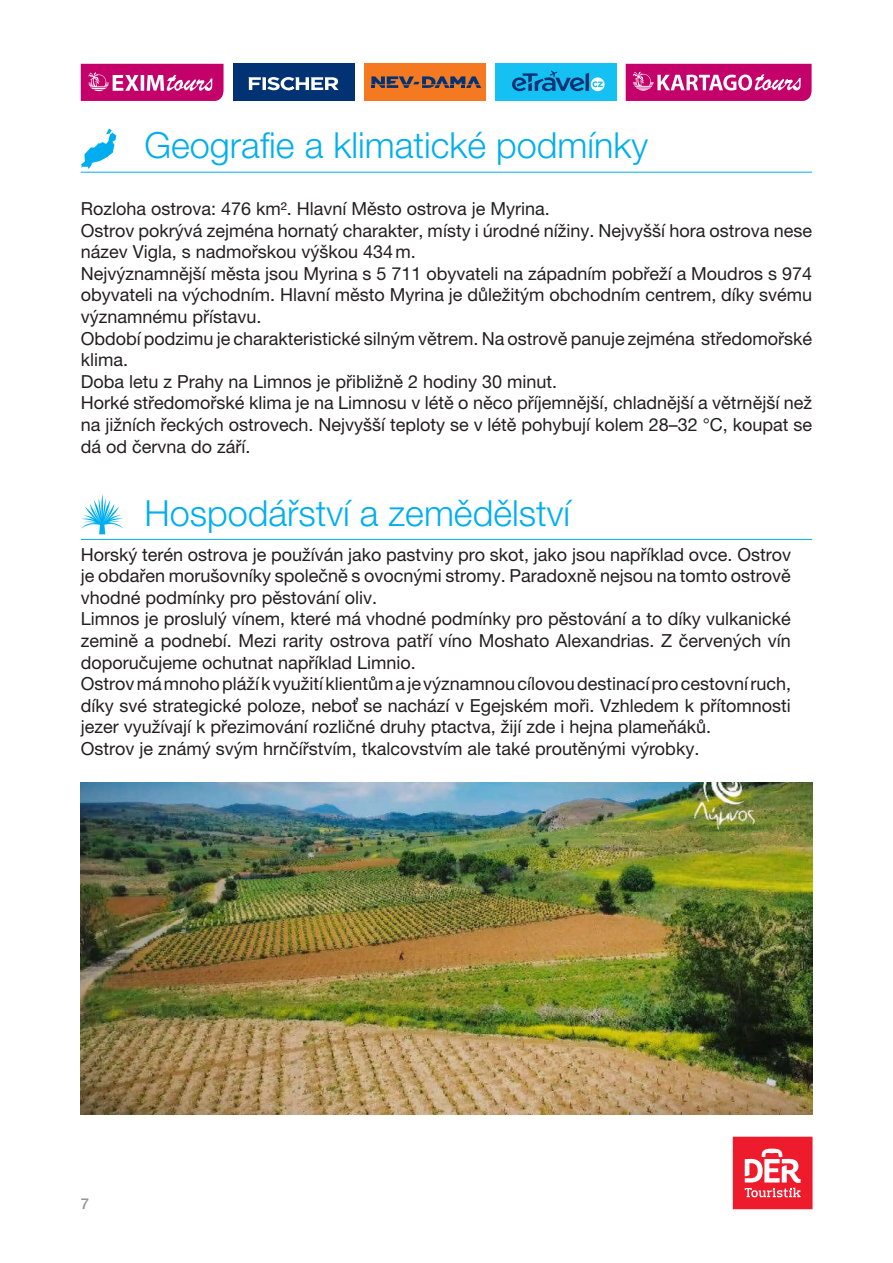
<style>
.page{position:relative;width:893px;height:1263px;background:#fff}
.page>*{position:absolute;margin:0;border:0;box-sizing:border-box;transform-origin:0 0}
.t1{font:300 36px "Helvetica Neue CE";color:#00aeef}
.t2{font:18px/21.6px "Helvetica Neue CE";color:#231f20}
.t3{font:500 15px "Helvetica Neue CE";color:#939598}
</style>
<div class="page">
<div style="left:233px;top:64px;width:121px;height:37px;background:#013374"></div>
<svg style="left:248px;top:77px;width:91px;height:13px"></svg>
<div style="left:364px;top:64px;width:121px;height:37px;background:#f47921"></div>
<svg style="left:371px;top:76px;width:110px;height:12px"></svg>
<div style="left:495px;top:64px;width:121px;height:37px;background:#15c0f2"></div>
<svg style="left:512px;top:71px;width:93px;height:20px"></svg>
<svg style="left:81px;top:64px;width:143px;height:37px;background:#cd2b83"></svg>
<svg style="left:626px;top:64px;width:186px;height:37px;background:#ce2c84"></svg>
<div style="left:733px;top:1137px;width:79px;height:72px;background:#ee1b2d"></div>
<svg style="left:745px;top:1148px;width:56px;height:49px"></svg>
<hr style="left:81px;top:172px;width:731px;height:1px;background:#00aeef">
<hr style="left:81px;top:539px;width:731px;height:1px;background:#00aeef">
<svg style="left:81px;top:129px;width:35px;height:40px"></svg>
<svg style="left:81px;top:494px;width:43px;height:40px"></svg>
<img style="left:81px;top:782px;width:731px;height:332px">
<h1 class="t1" style="left:145px;top:124px;width:505px">Geografie a klimatické podmínky</h1>
<p class="t2" style="left:81px;top:198px;width:733px">Rozloha ostrova: 476 km². Hlavní Město ostrova je Myrina.<br>Ostrov pokrývá zejména hornatý charakter, místy i úrodné nížiny. Nejvyšší hora ostrova nese název Vigla, s nadmořskou výškou 434m.<br>Nejvýznamnější města jsou Myrina s 5 711 obyvateli na západním pobřeží a Moudros s 974 obyvateli na východním. Hlavní město Myrina je důležitým obchodním centrem, díky svému významnému přístavu.<br>Období podzimu je charakteristické silným větrem. Na ostrově panuje zejména středomořské klima.<br>Doba letu z Prahy na Limnos je přibližně 2 hodiny 30 minut.<br>Horké středomořské klima je na Limnosu v létě o něco příjemnější, chladnější a větrnější než na jižních řeckých ostrovech. Nejvyšší teploty se v létě pohybují kolem 28–32 °C, koupat se dá od června do září.</p>
<h1 class="t1" style="left:145px;top:491px;width:427px">Hospodářství a zemědělství</h1>
<p class="t2" style="left:81px;top:543px;width:712px">Horský terén ostrova je používán jako pastviny pro skot, jako jsou například ovce. Ostrov je obdařen morušovníky společně s ovocnými stromy. Paradoxně nejsou na tomto ostrově vhodné podmínky pro pěstování oliv.<br>Limnos je proslulý vínem, které má vhodné podmínky pro pěstování a to díky vulkanické zemině a podnebí. Mezi rarity ostrova patří víno Moshato Alexandrias. Z červených vín doporučujeme ochutnat například Limnio.<br>Ostrov má mnoho pláží kvyužití klientům aje významnou cílovou destinací pro cestovní ruch, díky své strategické poloze, neboť se nachází v Egejském moři. Vzhledem k přítomnosti jezer využívají k přezimování rozličné druhy ptactva, žijí zde i hejna plameňáků.<br>Ostrov je známý svým hrnčířstvím, tkalcovstvím ale také proutěnými výrobky.</p>
<p class="t3" style="left:81px;top:1194px;width:10px">7</p>
</div>
